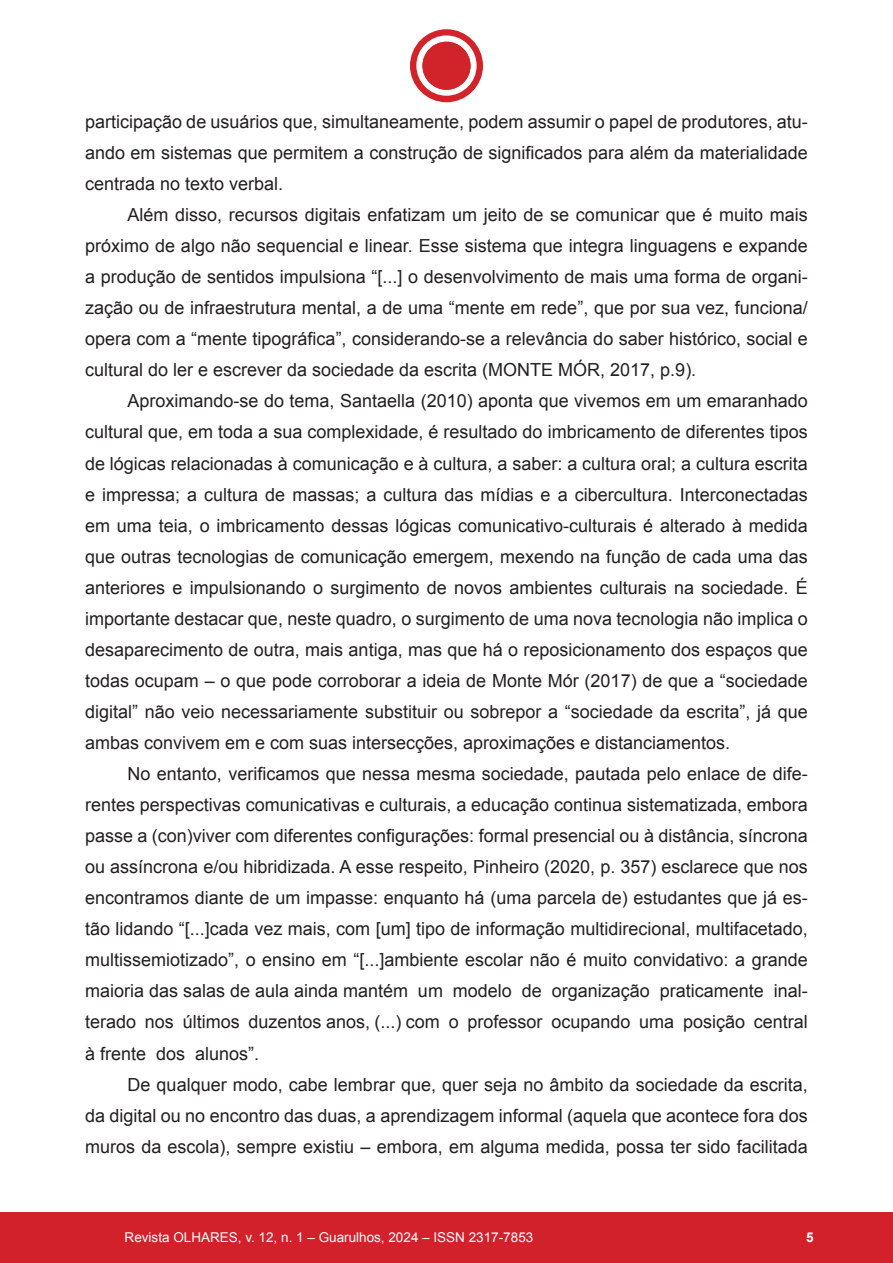
<style>
.page{position:relative;width:893px;height:1263px;background:#fff}
.page>*{position:absolute;margin:0;border:0;box-sizing:border-box;transform-origin:0 0}
.t1{font:18px/31px "Arial";color:#231f20;text-align:justify}
.t2{font:13.5px "Arial";color:#fff}
.t3{font:700 13.5px "Arial";color:#fff}
</style>
<div class="page">
<div style="left:0;top:1212px;width:893px;height:51px;background:#d3212b"></div>
<div style="left:410px;top:29px;width:73px;height:73px;background:#d1232a;border-radius:50%"></div>
<svg style="left:416px;top:35px;width:61px;height:61px"></svg>
<div style="left:422px;top:42px;width:48px;height:48px;background:#d1232a;border-radius:50%"></div>
<p class="t1" style="left:85px;top:106px;width:724px">participação de usuários que, simultaneamente, podem assumir o papel de produtores, atu&shy;ando em sistemas que permitem a construção de significados para além da materialidade centrada no texto verbal.</p>
<p class="t1" style="left:85px;top:199px;width:724px;text-indent:43px">Além disso, recursos digitais enfatizam um jeito de se comunicar que é muito mais próximo de algo não sequencial e linear. Esse sistema que integra linguagens e expande a produção de sentidos impulsiona “[...] o desenvolvimento de mais uma forma de organi&shy;zação ou de infraestrutura mental, a de uma “mente em rede”, que por sua vez, funciona/ opera com a “mente tipográfica”, considerando-se a relevância do saber histórico, social e cultural do ler e escrever da sociedade da escrita (MONTE MÓR, 2017, p.9).</p>
<p class="t1" style="left:85px;top:386px;width:724px;text-indent:43px">Aproximando-se do tema, Santaella (2010) aponta que vivemos em um emaranhado cultural que, em toda a sua complexidade, é resultado do imbricamento de diferentes tipos de lógicas relacionadas à comunicação e à cultura, a saber: a cultura oral; a cultura escrita e impressa; a cultura de massas; a cultura das mídias e a cibercultura. Interconectadas em uma teia, o imbricamento dessas lógicas comunicativo-culturais é alterado à medida que outras tecnologias de comunicação emergem, mexendo na função de cada uma das anteriores e impulsionando o surgimento de novos ambientes culturais na sociedade. É importante destacar que, neste quadro, o surgimento de uma nova tecnologia não implica o desaparecimento de outra, mais antiga, mas que há o reposicionamento dos espaços que todas ocupam – o que pode corroborar a ideia de Monte Mór (2017) de que a “sociedade digital” não veio necessariamente substituir ou sobrepor a “sociedade da escrita”, já que ambas convivem em e com suas intersecções, aproximações e distanciamentos.</p>
<p class="t1" style="left:85px;top:758px;width:724px;text-indent:43px">No entanto, verificamos que nessa mesma sociedade, pautada pelo enlace de dife&shy;rentes perspectivas comunicativas e culturais, a educação continua sistematizada, embora passe a (con)viver com diferentes configurações: formal presencial ou à distância, síncrona ou assíncrona e/ou hibridizada. A esse respeito, Pinheiro (2020, p. 357) esclarece que nos encontramos diante de um impasse: enquanto há (uma parcela de) estudantes que já es&shy;tão lidando “[...]cada vez mais, com [um] tipo de informação multidirecional, multifacetado, multissemiotizado”, o ensino em “[...]ambiente escolar não é muito convidativo: a grande maioria das salas de aula ainda mantém um modelo de organização praticamente inal&shy;terado nos últimos duzentos anos, (...) com o professor ocupando uma posição central à frente dos alunos”.</p>
<p class="t1" style="left:85px;top:1069px;width:724px;text-indent:43px">De qualquer modo, cabe lembrar que, quer seja no âmbito da sociedade da escrita, da digital ou no encontro das duas, a aprendizagem informal (aquela que acontece fora dos muros da escola), sempre existiu – embora, em alguma medida, possa ter sido facilitada</p>
<p class="t2" style="left:125px;top:1229px;width:410px">Revista OLHARES, v. 12, n. 1 – Guarulhos, 2024 – ISSN 2317-7853</p>
<p class="t3" style="left:806px;top:1228px;width:9px">5</p>
</div>
